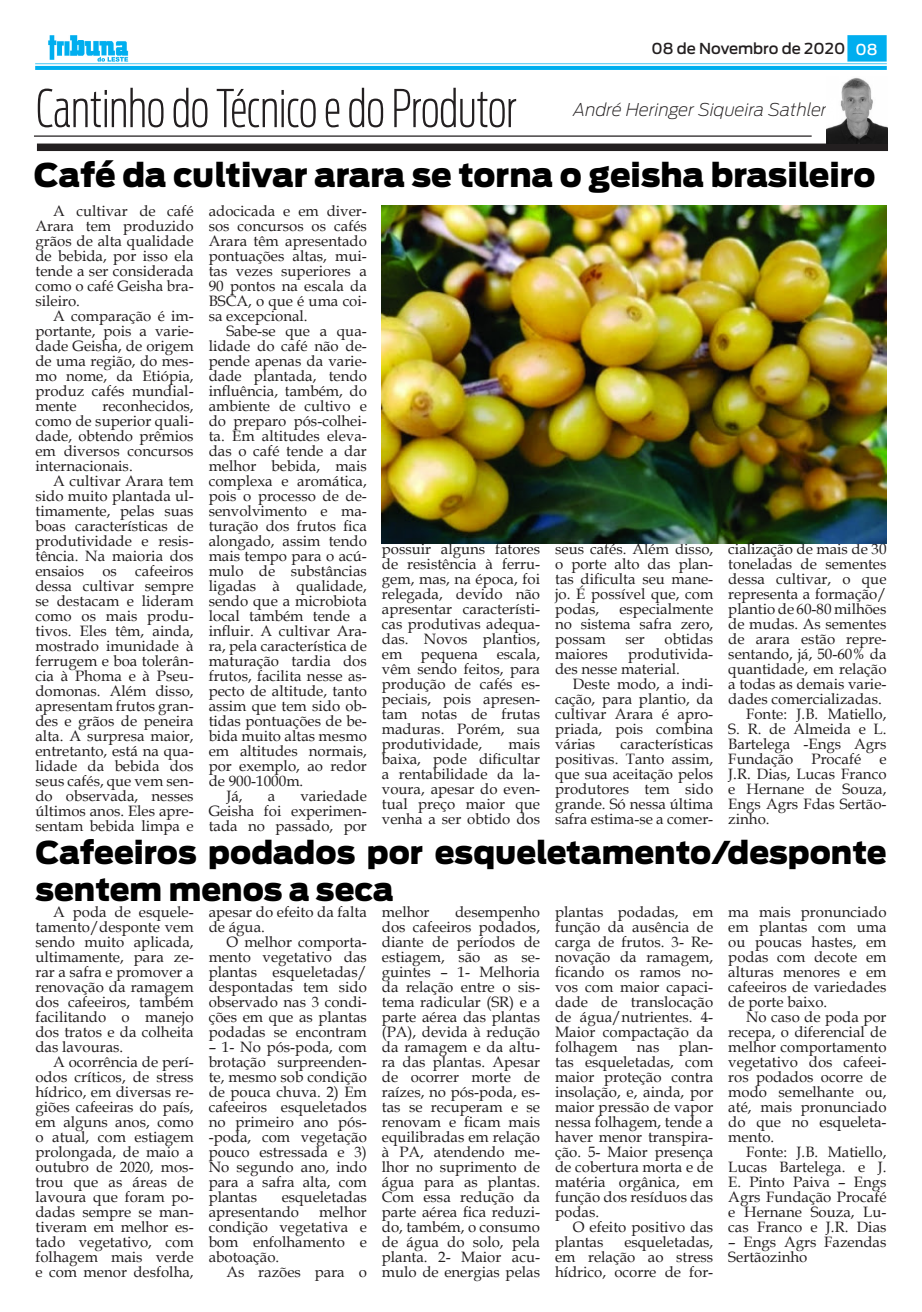
<style>
.page{position:relative;width:922px;height:1312px;background:#fff}
.page>*{position:absolute;margin:0;border:0;box-sizing:border-box;transform-origin:0 0}
.t1{font:200 51.62px "Antenna Extra Cond";color:#231f20}
.t2{font:900 32.5px "Antenna";color:#000}
.t3{font:900 31.25px/37.5px "Antenna";color:#000}
.t4{font:italic 200 17.5px "Antenna";color:#231f20}
.Tribuna_Texto_-_Book{font:15px/15px "Book Antiqua";color:#231f20;text-align:justify}
.t5{font:500 15px "Antenna";color:#231f20}
.s1{color:#fff}
</style>
<div class="page">
<img style="left:35px;top:35px;width:851px;height:34px">
<hr style="left:34px;top:135px;width:777px;height:2px;background:#231f20">
<div style="left:37px;top:143px;width:850px;height:8px;background:#231f20"></div>
<img style="left:826px;top:77px;width:61px;height:66px">
<img style="left:381px;top:206px;width:505px;height:337px">
<p class="t1" style="left:36px;top:78px;width:482px">Cantinho do Técnico e do Produtor</p>
<p class="t5" style="left:651px;top:40px;width:227px">08 de Novembro de 2020 <span class="s1">08</span></p>
<p class="t4" style="left:573px;top:99px;width:255px">André Heringer Siqueira Sathler</p>
<p class="t2" style="left:34px;top:156px;width:842px">Café da cultivar arara se torna o geisha brasileiro</p>
<p class="Tribuna_Texto_-_Book" style="left:35px;top:203px;width:160px;text-indent:18px">A cultivar de café Arara tem produzido grãos de alta qualidade de bebida, por isso ela tende a ser considerada como o café Geisha bra&shy;sileiro.</p>
<p class="Tribuna_Texto_-_Book" style="left:35px;top:308px;width:160px;text-indent:18px">A comparação é im&shy;portante, pois a varie&shy;dade Geisha, de origem de uma região, do mes&shy;mo nome, da Etiópia, produz cafés mundial&shy;mente</p>
<p class="Tribuna_Texto_-_Book" style="left:35px;top:398px;width:160px;text-indent:67px">reconhecidos, como de superior quali&shy;dade, obtendo prêmios em diversos concursos internacionais.</p>
<p class="Tribuna_Texto_-_Book" style="left:35px;top:473px;width:160px;text-indent:18px">A cultivar Arara tem sido muito plantada ul&shy;timamente, pelas suas boas características de produtividade e resis&shy;tência. Na maioria dos ensaios os cafeeiros dessa cultivar sempre se destacam e lideram como os mais produ&shy;tivos. Eles têm, ainda, mostrado imunidade à ferrugem e boa tolerân&shy;cia à Phoma e à Pseu&shy;domonas. Além disso, apresentam frutos gran&shy;des e grãos de peneira alta. A surpresa maior, entretanto, está na qua&shy;lidade da bebida dos seus cafés, que vem sen&shy;do observada, nesses últimos anos. Eles apre&shy;sentam bebida limpa e</p>
<p class="Tribuna_Texto_-_Book" style="left:209px;top:203px;width:160px">adocicada e em diver&shy;sos concursos os cafés Arara têm apresentado pontuações altas, mui&shy;tas vezes superiores a 90 pontos na escala da BSCA, o que é uma coi&shy;sa excepcional.</p>
<p class="Tribuna_Texto_-_Book" style="left:209px;top:323px;width:160px;text-indent:18px">Sabe-se que a qua&shy;lidade do café não de&shy;pende apenas da varie&shy;dade plantada, tendo influência, também, do ambiente de cultivo e do preparo pós-colhei&shy;ta. Em altitudes eleva&shy;das o café tende a dar melhor bebida, mais complexa e aromática, pois o processo de de&shy;senvolvimento e ma&shy;turação dos frutos fica alongado, assim tendo mais tempo para o acú&shy;mulo de substâncias ligadas à qualidade, sendo que a microbiota local também tende a influir. A cultivar Ara&shy;ra, pela característica de maturação tardia dos frutos, facilita nesse as&shy;pecto de altitude, tanto assim que tem sido ob&shy;tidas pontuações de be&shy;bida muito altas mesmo em altitudes normais, por exemplo, ao redor de 900-1000m.</p>
<p class="Tribuna_Texto_-_Book" style="left:226px;top:788px;width:18px">Já,</p>
<p class="Tribuna_Texto_-_Book" style="left:268px;top:788px;width:9px">a</p>
<p class="Tribuna_Texto_-_Book" style="left:209px;top:788px;width:160px;text-indent:92px">variedade Geisha foi experimen&shy;tada no passado, por</p>
<p class="Tribuna_Texto_-_Book" style="left:382px;top:541px;width:160px">possuir alguns fatores de resistência à ferru&shy;gem, mas, na época, foi relegada, devido não apresentar característi&shy;cas produtivas adequa&shy;das. Novos plantios, em pequena escala, vêm sendo feitos, para produção de cafés es&shy;peciais, pois apresen&shy;tam notas de frutas maduras. Porém, sua produtividade,</p>
<p class="Tribuna_Texto_-_Book" style="left:382px;top:736px;width:160px;text-indent:127px">mais baixa, pode dificultar a rentabilidade da la&shy;voura, apesar do even&shy;tual preço maior que venha a ser obtido dos</p>
<p class="Tribuna_Texto_-_Book" style="left:555px;top:541px;width:160px">seus cafés. Além disso, o porte alto das plan&shy;tas dificulta seu mane&shy;jo. É possível que, com podas,</p>
<p class="Tribuna_Texto_-_Book" style="left:555px;top:601px;width:160px;text-indent:64px">especialmente no sistema safra zero, possam</p>
<p class="Tribuna_Texto_-_Book" style="left:625px;top:631px;width:21px">ser</p>
<p class="Tribuna_Texto_-_Book" style="left:664px;top:631px;width:50px">obtidas</p>
<p class="Tribuna_Texto_-_Book" style="left:555px;top:646px;width:160px;text-indent:73px">produtivida&shy;des nesse material.</p>
<p class="Tribuna_Texto_-_Book" style="left:555px;top:676px;width:160px;text-indent:18px">Deste modo, a indi&shy;cação, para plantio, da cultivar Arara é apro&shy;priada, pois combina várias</p>
<p class="Tribuna_Texto_-_Book" style="left:555px;top:646px;width:54px">maiores</p>
<p class="Tribuna_Texto_-_Book" style="left:555px;top:736px;width:160px;text-indent:65px">características positivas. Tanto assim, que sua aceitação pelos produtores tem sido grande. Só nessa última safra estima-se a comer-</p>
<p class="Tribuna_Texto_-_Book" style="left:728px;top:541px;width:160px">cialização de mais de 30 toneladas de sementes dessa cultivar, o que representa a formação/ plantio de 60-80 milhões de mudas. As sementes de arara estão repre&shy;sentando, já, 50-60% da quantidade, em relação a todas as demais varie&shy;dades comercializadas.</p>
<p class="Tribuna_Texto_-_Book" style="left:728px;top:706px;width:160px;text-indent:18px">Fonte: J.B. Matiello, S. R. de Almeida e L.<br>Bartelega -Engs Agrs Fundação Procafé e J.R. Dias, Lucas Franco e Hernane de Souza, Engs Agrs Fdas Sertão&shy;zinho.</p>
<p class="t3" style="left:35px;top:833px;width:852px">Cafeeiros podados por esqueletamento/desponte sentem menos a seca</p>
<p class="Tribuna_Texto_-_Book" style="left:35px;top:903px;width:160px;text-indent:18px">A poda de esquele&shy;tamento/desponte vem sendo muito aplicada, ultimamente, para ze&shy;rar a safra e promover a renovação da ramagem dos cafeeiros, também facilitando o manejo dos tratos e da colheita das lavouras.</p>
<p class="Tribuna_Texto_-_Book" style="left:35px;top:1053px;width:160px;text-indent:18px">A ocorrência de perí&shy;odos críticos, de stress hídrico, em diversas re&shy;giões cafeeiras do país, em alguns anos, como o atual, com estiagem prolongada, de maio a outubro de 2020, mos&shy;trou que as áreas de lavoura que foram po&shy;dadas sempre se man&shy;tiveram em melhor es&shy;tado vegetativo, com folhagem mais verde e com menor desfolha,</p>
<p class="Tribuna_Texto_-_Book" style="left:209px;top:903px;width:160px">apesar do efeito da falta de água.</p>
<p class="Tribuna_Texto_-_Book" style="left:209px;top:933px;width:160px;text-indent:18px">O melhor comporta&shy;mento vegetativo das plantas esqueletadas/ despontadas tem sido observado nas 3 condi&shy;ções em que as plantas podadas se encontram</p>
<p class="Tribuna_Texto_-_Book" style="left:209px;top:1038px;width:160px">– 1- No pós-poda, com brotação surpreenden&shy;te, mesmo sob condição de pouca chuva. 2) Em cafeeiros esqueletados no primeiro ano pós--poda, com vegetação pouco estressada e 3)<br>No segundo ano, indo para a safra alta, com plantas</p>
<p class="Tribuna_Texto_-_Book" style="left:209px;top:1188px;width:160px;text-indent:73px">esqueletadas apresentando</p>
<p class="Tribuna_Texto_-_Book" style="left:209px;top:1203px;width:160px;text-indent:110px">melhor condição vegetativa e bom enfolhamento e abotoação.</p>
<p class="Tribuna_Texto_-_Book" style="left:226px;top:1263px;width:142px">As razões para o</p>
<p class="Tribuna_Texto_-_Book" style="left:382px;top:903px;width:160px;text-indent:73px">desempenho dos cafeeiros podados, diante de períodos de estiagem, são as se&shy;guintes – 1- Melhoria da relação entre o sis&shy;tema radicular (SR) e a parte aérea das plantas (PA), devida à redução da ramagem e da altu&shy;ra das plantas. Apesar de ocorrer morte de raízes, no pós-poda, es&shy;tas se recuperam e se renovam e ficam mais equilibradas em relação à PA, atendendo me&shy;lhor no suprimento de água para as plantas.<br>Com essa redução da parte aérea fica reduzi&shy;do, também, o consumo de água do solo, pela planta. 2- Maior acu&shy;mulo de energias pelas</p>
<p class="Tribuna_Texto_-_Book" style="left:555px;top:903px;width:160px">plantas podadas, em função da ausência de carga de frutos. 3- Re&shy;novação da ramagem, ficando os ramos no&shy;vos com maior capaci&shy;dade de translocação de água/nutrientes. 4- Maior compactação da folhagem</p>
<p class="Tribuna_Texto_-_Book" style="left:382px;top:903px;width:49px">melhor</p>
<p class="Tribuna_Texto_-_Book" style="left:555px;top:1038px;width:160px;text-indent:123px">plan&shy;tas esqueletadas, com maior proteção contra insolação, e, ainda, por maior pressão de vapor nessa folhagem, tende a haver menor transpira&shy;ção. 5- Maior presença de cobertura morta e de matéria orgânica, em função dos resíduos das podas.</p>
<p class="Tribuna_Texto_-_Book" style="left:555px;top:1218px;width:160px;text-indent:18px">O efeito positivo das plantas</p>
<p class="Tribuna_Texto_-_Book" style="left:636px;top:1038px;width:24px">nas</p>
<p class="Tribuna_Texto_-_Book" style="left:555px;top:1233px;width:160px;text-indent:69px">esqueletadas, em relação ao stress hídrico, ocorre de for-</p>
<p class="Tribuna_Texto_-_Book" style="left:728px;top:903px;width:160px">ma mais pronunciado em plantas com uma ou poucas hastes, em podas com decote em alturas menores e em cafeeiros de variedades de porte baixo.</p>
<p class="Tribuna_Texto_-_Book" style="left:728px;top:1008px;width:160px;text-indent:18px">No caso de poda por recepa, o diferencial de melhor comportamento vegetativo dos cafeei&shy;ros podados ocorre de modo semelhante ou, até, mais pronunciado do que no esqueleta&shy;mento.</p>
<p class="Tribuna_Texto_-_Book" style="left:728px;top:1143px;width:160px;text-indent:18px">Fonte: J.B. Matiello, Lucas Bartelega. e J.<br>E. Pinto Paiva – Engs Agrs Fundação Procafé e Hernane Souza, Lu&shy;cas Franco e J.R. Dias</p>
<p class="Tribuna_Texto_-_Book" style="left:728px;top:1233px;width:160px">– Engs Agrs Fazendas<br>Sertãozinho</p>
</div>
